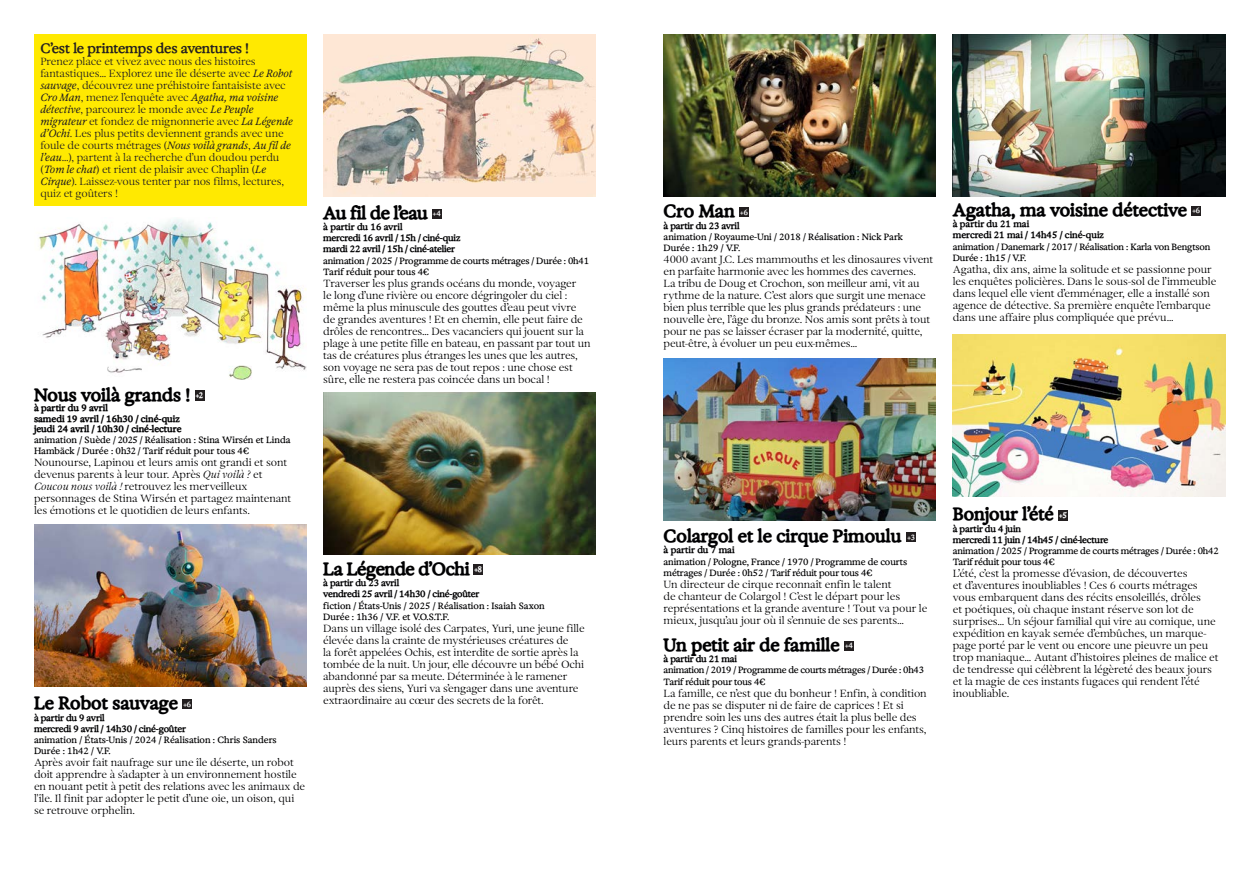
<style>
.page{position:relative;width:1259px;height:893px;background:#fff}
.page>*{position:absolute;margin:0;border:0;box-sizing:border-box;transform-origin:0 0}
.t1{font:17.25px "Exposure 40 Regular";color:#000002}
.t2{font:17.25px "Exposure 40 Regular";letter-spacing:-.02em;color:#000002}
.t3{font:13.5px "Exposure VAR Exposure";letter-spacing:-.01em;color:#231f20}
.t4{font:10.5px/12px "Exposure+30";letter-spacing:-.01em;color:#000002}
.t5{font:10.5px/12px "Exposure VAR Exposure";letter-spacing:-.01em;color:#231f20}
.t6{font:9px/11.2px "Exposure 10 Regular";letter-spacing:-.01em;color:#000002}
.t7{font:9px/11.2px "Exposure 30 Regular";letter-spacing:-.02em;color:#000002}
.t8{font:9px/10.5px "Exposure 40 Regular";color:#000002}
.t9{font:9px/11.2px "Exposure 30 Regular";color:#000002}
.t10{font:9px "Exposure 10 Regular";letter-spacing:-.03em;color:#000002}
.t11{font:7.2px "Exposure 40 Regular";color:#fff;scale:.96 1}
.t12{font:7.05px "Exposure 20 Regular";color:#fff}
.t13{font:6.9px "Exposure 20 Regular";color:#fff}
.s1{font-family:"Exposure VAR Italic Exposure"}
.s2{font-size:7.8px}
.s3{font-style:italic}
.s4{font-size:7.5px}
</style>
<div class="page">
<div style="left:195px;top:390px;width:10px;height:11px;background:#231f20"></div>
<div style="left:182px;top:699px;width:10px;height:10px;background:#231f20"></div>
<div style="left:432px;top:209px;width:10px;height:10px;background:#231f20"></div>
<div style="left:473px;top:565px;width:10px;height:10px;background:#231f20"></div>
<div style="left:739px;top:207px;width:10px;height:10px;background:#231f20"></div>
<div style="left:906px;top:532px;width:10px;height:10px;background:#231f20"></div>
<div style="left:844px;top:641px;width:10px;height:10px;background:#231f20"></div>
<div style="left:1191px;top:206px;width:10px;height:10px;background:#231f20"></div>
<div style="left:1058px;top:510px;width:10px;height:10px;background:#231f20"></div>
<img style="left:663px;top:34px;width:273px;height:162px">
<div style="left:34px;top:34px;width:272px;height:171px;background:#ffe901"></div>
<img style="left:323px;top:393px;width:273px;height:162px">
<img style="left:952px;top:34px;width:273px;height:162px">
<img style="left:38px;top:219px;width:268px;height:160px">
<img style="left:952px;top:335px;width:273px;height:162px">
<img style="left:34px;top:524px;width:272px;height:162px">
<img style="left:663px;top:358px;width:273px;height:162px">
<img style="left:323px;top:34px;width:273px;height:162px">
<p class="t3" style="left:40px;top:39px;width:210px">C’est le printemps des aventures !</p>
<p class="t5" style="left:40px;top:55px;width:254px">Prenez place et vivez avec nous des histoires fantastiques… Explorez une île déserte avec <span class="s1">Le Robot sauvage</span>, découvrez une préhistoire fantaisiste avec <span class="s1">Cro Man</span>, menez l’enquête avec <span class="s1">Agatha, ma voisine détective</span>, parcourez le monde avec <span class="s1">Le Peuple migrateur</span> et fondez de mignonnerie avec <span class="s1">La Légende d’Ochi</span>. Les plus petits deviennent grands avec une foule de courts métrages (<span class="s1">Nous voilà grands</span>, <span class="s1">Au fil de l’eau</span>…), partent à la recherche d’un doudou perdu (<span class="s1">Tom le chat</span>) et rient de plaisir avec Chaplin (<span class="s1">Le Cirque</span>). Laissez-vous tenter par nos films, lectures, quiz et goûters !</p>
<p class="t1" style="left:34px;top:381px;width:158px">Nous voilà grands !</p>
<p class="t11" style="left:195px;top:390px;width:10px">+<span class="s2">2</span></p>
<p class="t8" style="left:34px;top:402px;width:149px">à partir du 9 avril<br>samedi 19 avril / 16h30 / ciné-quiz jeudi 24 avril / 10h30 / ciné-lecture</p>
<p class="t6" style="left:34px;top:433px;width:258px;line-height:11.7px">animation / Suède / 2025 / Réalisation : Stina Wirsén et Linda<br>Hambäck / Durée : 0h32 / Tarif réduit pour tous 4€</p>
<p class="t4" style="left:34px;top:456px;width:259px">Nounourse, Lapinou et leurs amis ont grandi et sont devenus parents à leur tour. Après <span class="s3">Qui voilà ?</span> et <span class="s3">Coucou nous voilà !</span> retrouvez les merveilleux personnages de Stina Wirsén et partagez maintenant les émotions et le quotidien de leurs enfants.</p>
<p class="t1" style="left:34px;top:690px;width:145px">Le Robot sauvage</p>
<p class="t12" style="left:183px;top:699px;width:9px">+<span class="s4">6</span></p>
<p class="t7" style="left:34px;top:711px;width:153px">à partir du 9 avril<br>mercredi 9 avril / 14h30 / ciné-goûter</p>
<p class="t6" style="left:34px;top:734px;width:244px">animation / États-Unis / 2024 / Réalisation : Chris Sanders</p>
<p class="t6" style="left:34px;top:745px;width:78px">Durée : 1h42 / V.F.</p>
<p class="t4" style="left:34px;top:756px;width:273px">Après avoir fait naufrage sur une île déserte, un robot doit apprendre à s'adapter à un environnement hostile en nouant petit à petit des relations avec les animaux de l'île. Il finit par adopter le petit d’une oie, un oison, qui se retrouve orphelin.</p>
<p class="t2" style="left:323px;top:200px;width:106px">Au fil de l’eau</p>
<p class="t13" style="left:432px;top:208px;width:10px">+<span class="s4">4</span></p>
<p class="t7" style="left:323px;top:221px;width:139px">à partir du 16 avril<br>mercredi 16 avril / 15h / ciné-quiz</p>
<p class="t7" style="left:323px;top:243px;width:133px">mardi 22 avril / 15h / ciné-atelier</p>
<p class="t6" style="left:323px;top:254px;width:267px">animation / 2025 / Programme de courts métrages / Durée : 0h41<br>Tarif réduit pour tous 4€</p>
<p class="t4" style="left:323px;top:277px;width:269px">Traverser les plus grands océans du monde, voyager<br>le long d’une rivière ou encore dégringoler du ciel : même la plus minuscule des gouttes d’eau peut vivre de grandes aventures ! Et en chemin, elle peut faire de drôles de rencontres… Des vacanciers qui jouent sur la plage à une petite fille en bateau, en passant par tout un tas de créatures plus étranges les unes que les autres, son voyage ne sera pas de tout repos : une chose est sûre, elle ne restera pas coincée dans un bocal !</p>
<p class="t2" style="left:323px;top:556px;width:148px">La Légende d’Ochi</p>
<p class="t11" style="left:474px;top:564px;width:10px">+<span class="s2">8</span></p>
<p class="t7" style="left:323px;top:577px;width:158px">à partir du 23 avril<br>vendredi 25 avril / 14h30 / ciné-goûter</p>
<p class="t6" style="left:323px;top:599px;width:223px">fiction / États-Unis / 2025 / Réalisation : Isaiah Saxon<br>Durée : 1h36 / V.F. et V.O.S.T.F.</p>
<p class="t4" style="left:323px;top:622px;width:263px">Dans un village isolé des Carpates, Yuri, une jeune fille élevée dans la crainte de mystérieuses créatures de<br>la forêt appelées Ochis, est interdite de sortie après la tombée de la nuit. Un jour, elle découvre un bébé Ochi abandonné par sa meute. Déterminée à le ramener auprès des siens, Yuri va s’engager dans une aventure extraordinaire au cœur des secrets de la forêt.</p>
<p class="t1" style="left:663px;top:198px;width:73px">Cro Man</p>
<p class="t12" style="left:740px;top:207px;width:9px">+<span class="s4">6</span></p>
<p class="t7" style="left:663px;top:219px;width:77px">à partir du 23 avril</p>
<p class="t6" style="left:663px;top:231px;width:241px">animation / Royaume-Uni / 2018 / Réalisation : Nick Park</p>
<p class="t6" style="left:663px;top:242px;width:78px">Durée : 1h29 / V.F.</p>
<p class="t4" style="left:663px;top:253px;width:271px">4000 avant J.C. Les mammouths et les dinosaures vivent en parfaite harmonie avec les hommes des cavernes.<br>La tribu de Doug et Crochon, son meilleur ami, vit au rythme de la nature. C’est alors que surgit une menace bien plus terrible que les plus grands prédateurs : une nouvelle ère, l’âge du bronze. Nos amis sont prêts à tout pour ne pas se laisser écraser par la modernité, quitte, peut-être, à évoluer un peu eux-mêmes…</p>
<p class="t1" style="left:953px;top:197px;width:236px">Agatha, ma voisine détective</p>
<p class="t12" style="left:1192px;top:206px;width:9px">+<span class="s4">6</span></p>
<p class="t9" style="left:953px;top:218px;width:153px">à partir du 21 mai<br>mercredi 21 mai / 14h45 / ciné-quiz</p>
<p class="t6" style="left:953px;top:240px;width:259px">animation / Danemark / 2017 / Réalisation : Karla von Bengtson<br>Durée : 1h15 / V.F.</p>
<p class="t4" style="left:953px;top:263px;width:265px">Agatha, dix ans, aime la solitude et se passionne pour les enquêtes policières. Dans le sous-sol de l’immeuble dans lequel elle vient d’emménager, elle a installé son agence de détective. Sa première enquête l’embarque dans une affaire plus compliquée que prévu…</p>
<p class="t1" style="left:663px;top:523px;width:239px">Colargol et le cirque Pimoulu</p>
<p class="t13" style="left:907px;top:532px;width:9px">+<span class="s4">3</span></p>
<p class="t9" style="left:663px;top:544px;width:72px">à partir du 7 mai</p>
<p class="t6" style="left:663px;top:555px;width:245px">animation / Pologne, France / 1970 / Programme de courts métrages / Durée : 0h52 / Tarif réduit pour tous 4€</p>
<p class="t4" style="left:663px;top:578px;width:265px">Un directeur de cirque reconnaît enfin le talent<br>de chanteur de Colargol ! C’est le départ pour les représentations et la grande aventure ! Tout va pour le mieux, jusqu’au jour où il s’ennuie de ses parents…</p>
<p class="t1" style="left:663px;top:632px;width:178px">Un petit air de famille</p>
<p class="t13" style="left:845px;top:641px;width:10px">+<span class="s4">4</span></p>
<p class="t7" style="left:663px;top:653px;width:75px">à partir du 21 mai</p>
<p class="t10" style="left:663px;top:664px;width:262px">animation / 2019 / Programme de courts métrages / Durée : 0h43</p>
<p class="t6" style="left:663px;top:675px;width:104px">Tarif réduit pour tous 4€</p>
<p class="t4" style="left:663px;top:686px;width:265px">La famille, ce n’est que du bonheur ! Enfin, à condition de ne pas se disputer ni de faire de caprices ! Et si prendre soin les uns des autres était la plus belle des aventures ? Cinq histoires de familles pour les enfants, leurs parents et leurs grands-parents !</p>
<p class="t1" style="left:953px;top:501px;width:103px">Bonjour l’été</p>
<p class="t11" style="left:1059px;top:510px;width:10px">+<span class="s2">5</span></p>
<p class="t7" style="left:953px;top:522px;width:70px">à partir du 4 juin</p>
<p class="t7" style="left:953px;top:534px;width:157px">mercredi 11 juin / 14h45 / ciné-lecture</p>
<p class="t6" style="left:953px;top:545px;width:267px">animation / 2025 / Programme de courts métrages / Durée : 0h42<br>Tarif réduit pour tous 4€</p>
<p class="t4" style="left:953px;top:567px;width:267px">L’été, c’est la promesse d’évasion, de découvertes<br>et d’aventures inoubliables ! Ces 6 courts métrages vous embarquent dans des récits ensoleillés, drôles<br>et poétiques, où chaque instant réserve son lot de surprises… Un séjour familial qui vire au comique, une expédition en kayak semée d’embûches, un marque&shy;page porté par le vent ou encore une pieuvre un peu trop maniaque… Autant d’histoires pleines de malice et de tendresse qui célèbrent la légèreté des beaux jours et la magie de ces instants fugaces qui rendent l’été inoubliable.</p>
</div>
